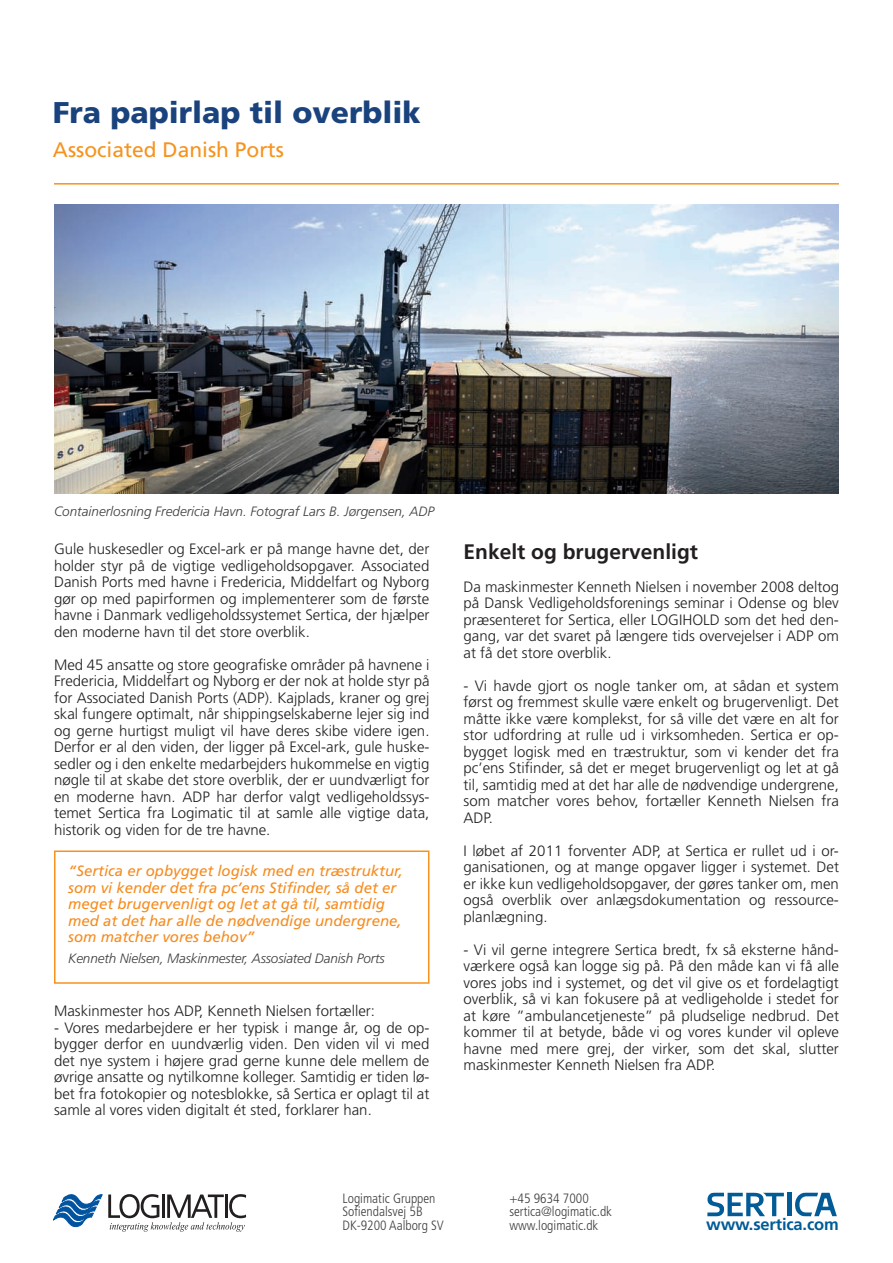
<style>
.page{position:relative;width:893px;height:1263px;background:#fff}
.page>*{position:absolute;margin:0;border:0;box-sizing:border-box;transform-origin:0 0}
.t1{font:900 30px "Frutiger";color:#1a437d}
.t2{font:700 21px "Frutiger";color:#231f20}
.t3{font:21px "Frutiger";color:#f7931d}
.t4{font:700 16.5px "Frutiger";letter-spacing:-.01em;color:#005b97}
.t5{font:300 15px/16.5px "Frutiger";color:#231f20;text-align:justify}
.t6{font:italic 15px/16.5px "Frutiger";color:#f68c1f}
.t7{font:italic 300 13.5px "Frutiger";color:#3e3e3f}
.t8{font:300 condensed 13.5px "Frutiger";color:#3e3e3f}
</style>
<div class="page">
<hr style="left:54px;top:183px;width:785px;height:2px;background:#f7931d">
<div style="left:54px;top:850px;width:375px;height:134px;border:2px solid #f7931d"></div>
<svg style="left:108px;top:1194px;width:138px;height:38px"></svg>
<svg style="left:53px;top:1194px;width:49px;height:34px"></svg>
<svg style="left:707px;top:1193px;width:77px;height:23px"></svg>
<div style="left:787px;top:1193px;width:5px;height:23px;background:#005b97"></div>
<svg style="left:795px;top:1192px;width:42px;height:24px"></svg>
<img style="left:54px;top:204px;width:785px;height:289px">
<p class="t1" style="left:53px;top:94px;width:369px">Fra papirlap til overblik</p>
<p class="t3" style="left:53px;top:137px;width:233px">Associated Danish Ports</p>
<p class="t7" style="left:54px;top:504px;width:382px">Containerlosning Fredericia Havn. Fotograf Lars B. Jørgensen, ADP</p>
<p class="t5" style="left:54px;top:541px;width:377px">Gule huskesedler og Excel-ark er på mange havne det, der holder styr på de vigtige vedligeholdsopgaver. Associated Danish Ports med havne i Fredericia, Middelfart og Nyborg gør op med papirformen og implementerer som de første havne i Danmark vedligeholdssystemet Sertica, der hjælper den moderne havn til det store overblik.</p>
<p class="t5" style="left:54px;top:656px;width:377px">Med 45 ansatte og store geografiske områder på havnene i Fredericia, Middelfart og Nyborg er der nok at holde styr på for Associated Danish Ports (ADP). Kajplads, kraner og grej skal fungere optimalt, når shippingselskaberne lejer sig ind og gerne hurtigst muligt vil have deres skibe videre igen.<br>Derfor er al den viden, der ligger på Excel-ark, gule huske&shy;sedler og i den enkelte medarbejders hukommelse en vigtig nøgle til at skabe det store overblik, der er uundværligt for en moderne havn. ADP har derfor valgt vedligeholdssys&shy;temet Sertica fra Logimatic til at samle alle vigtige data, historik og viden for de tre havne.</p>
<p class="t6" style="left:68px;top:863px;width:336px">“Sertica er opbygget logisk med en træstruktur, som vi kender det fra pc’ens Stifinder, så det er meget brugervenligt og let at gå til, samtidig med at det har alle de nødvendige undergrene, som matcher vores behov”</p>
<p class="t7" style="left:68px;top:951px;width:318px">Kenneth Nielsen, Maskinmester, Assosiated Danish Ports</p>
<p class="t5" style="left:54px;top:1003px;width:323px">Maskinmester hos ADP, Kenneth Nielsen fortæller:</p>
<p class="t5" style="left:54px;top:1019px;width:377px">- Vores medarbejdere er her typisk i mange år, og de op&shy;bygger derfor en uundværlig viden. Den viden vil vi med det nye system i højere grad gerne kunne dele mellem de øvrige ansatte og nytilkomne kolleger. Samtidig er tiden lø&shy;bet fra fotokopier og notesblokke, så Sertica er oplagt til at samle al vores viden digitalt ét sted, forklarer han.</p>
<p class="t2" style="left:463px;top:539px;width:236px">Enkelt og brugervenligt</p>
<p class="t5" style="left:463px;top:578px;width:377px">Da maskinmester Kenneth Nielsen i november 2008 deltog på Dansk Vedligeholdsforenings seminar i Odense og blev præsenteret for Sertica, eller LOGIHOLD som det hed den&shy;gang, var det svaret på længere tids overvejelser i ADP om at få det store overblik.</p>
<p class="t5" style="left:463px;top:677px;width:377px">- Vi havde gjort os nogle tanker om, at sådan et system først og fremmest skulle være enkelt og brugervenligt. Det måtte ikke være komplekst, for så ville det være en alt for stor udfordring at rulle ud i virksomheden. Sertica er op&shy;bygget logisk med en træstruktur, som vi kender det fra pc’ens Stifinder, så det er meget brugervenligt og let at gå til, samtidig med at det har alle de nødvendige undergrene, som matcher vores behov, fortæller Kenneth Nielsen fra ADP.</p>
<p class="t5" style="left:463px;top:842px;width:377px">I løbet af 2011 forventer ADP, at Sertica er rullet ud i or&shy;ganisationen, og at mange opgaver ligger i systemet. Det er ikke kun vedligeholdsopgaver, der gøres tanker om, men også overblik over anlægsdokumentation og ressource&shy;planlægning.</p>
<p class="t5" style="left:463px;top:941px;width:377px">- Vi vil gerne integrere Sertica bredt, fx så eksterne hånd&shy;værkere også kan logge sig på. På den måde kan vi få alle vores jobs ind i systemet, og det vil give os et fordelagtigt overblik, så vi kan fokusere på at vedligeholde i stedet for at køre ”ambulancetjeneste” på pludselige nedbrud. Det kommer til at betyde, både vi og vores kunder vil opleve havne med mere grej, der virker, som det skal, slutter maskinmester Kenneth Nielsen fra ADP.</p>
<p class="t8" style="left:342px;top:1190px;width:95px">Logimatic Gruppen</p>
<p class="t8" style="left:342px;top:1204px;width:82px">Sofiendalsvej 5B</p>
<p class="t8" style="left:342px;top:1217px;width:103px">DK-9200 Aalborg SV</p>
<p class="t8" style="left:509px;top:1190px;width:81px">+45 9634 7000</p>
<p class="t8" style="left:509px;top:1204px;width:104px">sertica@logimatic.dk</p>
<p class="t8" style="left:509px;top:1217px;width:90px">www.logimatic.dk</p>
<p class="t4" style="left:706px;top:1214px;width:134px">www.sertica.com</p>
</div>
